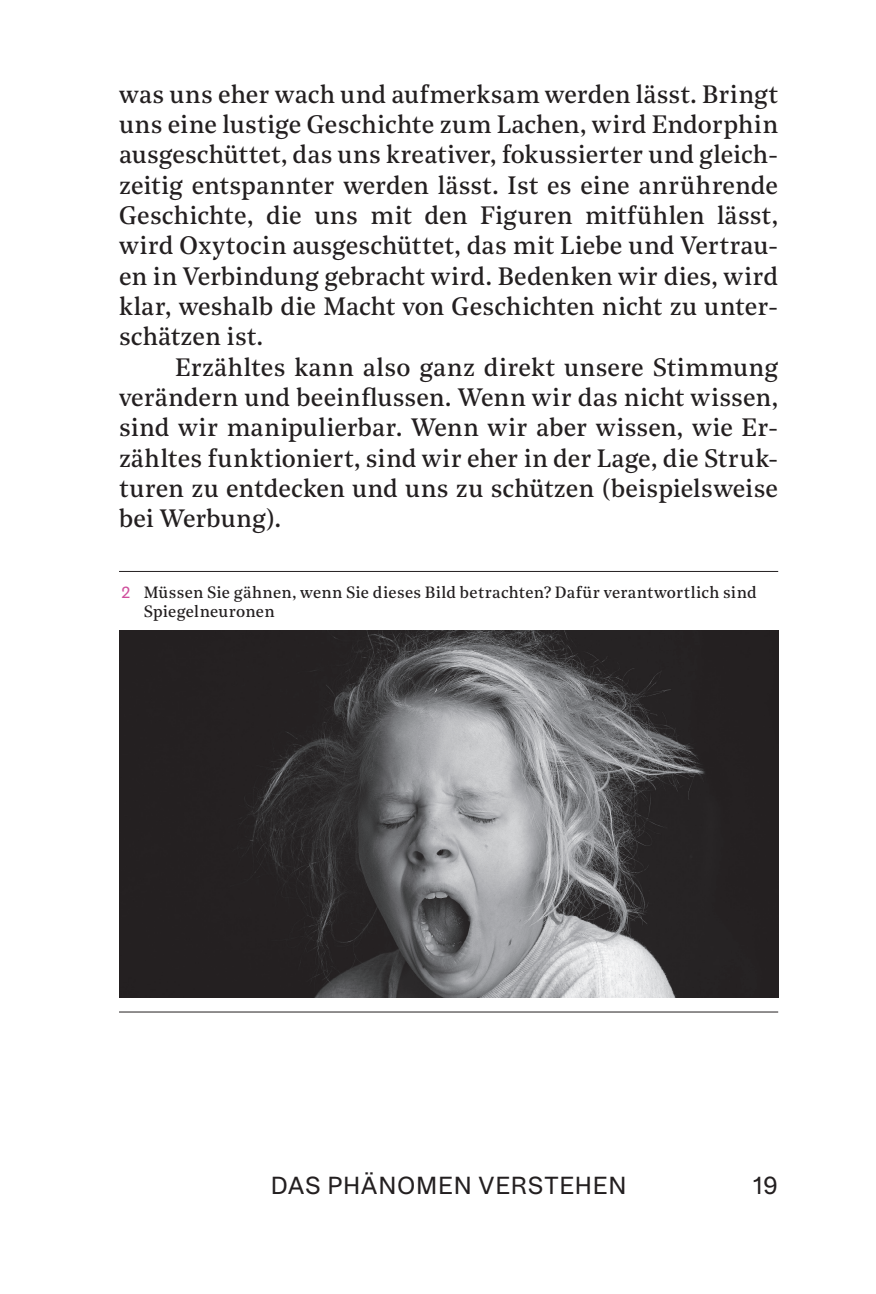
<style>
.page{position:relative;width:876px;height:1294px;background:#fff}
.page>*{position:absolute;margin:0;border:0;box-sizing:border-box;transform-origin:0 0}
.t1{font:27.5px "Dia";color:#231f20}
.t2{font:25px/30.2px "Noe Text";letter-spacing:-.005em;color:#231f20;text-align:justify}
.t3{font:16.25px/18.8px "Noe Text";letter-spacing:.01em;color:#231f20}
.s1{font-family:"Dia";font-size:18px;color:#cf4e9c}
</style>
<div class="page">
<hr style="left:119px;top:1011px;width:659px;height:1px;background:#231f20">
<hr style="left:119px;top:571px;width:659px;height:1px;background:#231f20">
<img style="left:119px;top:630px;width:659px;height:367px">
<p class="t2" style="left:119px;top:77px;width:661px">was uns eher wach und aufmerksam werden lässt. Bringt uns eine lustige Geschichte zum Lachen, wird Endorphin ausgeschüttet, das uns kreativer, fokussierter und gleich&shy;zeitig entspannter werden lässt. Ist es eine anrührende Geschichte, die uns mit den Figuren mitfühlen lässt, wird Oxytocin ausgeschüttet, das mit Liebe und Vertrau&shy;en in Verbindung gebracht wird. Bedenken wir dies, wird klar, weshalb die Macht von Geschichten nicht zu unter&shy;schätzen ist.</p>
<p class="t2" style="left:119px;top:350px;width:661px;text-indent:56px">Erzähltes kann also ganz direkt unsere Stimmung verändern und beeinflussen. Wenn wir das nicht wissen, sind wir manipulierbar. Wenn wir aber wissen, wie Er&shy;zähltes funktioniert, sind wir eher in der Lage, die Struk&shy;turen zu entdecken und uns zu schützen (beispielsweise bei Werbung).</p>
<p class="t3" style="left:144px;top:582px;width:614px;text-indent:-23px"><span class="s1">2</span> Müssen Sie gähnen, wenn Sie dieses Bild betrachten? Dafür verantwortlich sind<br>Spiegelneuronen</p>
<p class="t1" style="left:270px;top:1170px;width:358px">DAS PHÄNOMEN VERSTEHEN</p>
<p class="t1" style="left:753px;top:1170px;width:27px">19</p>
</div>
